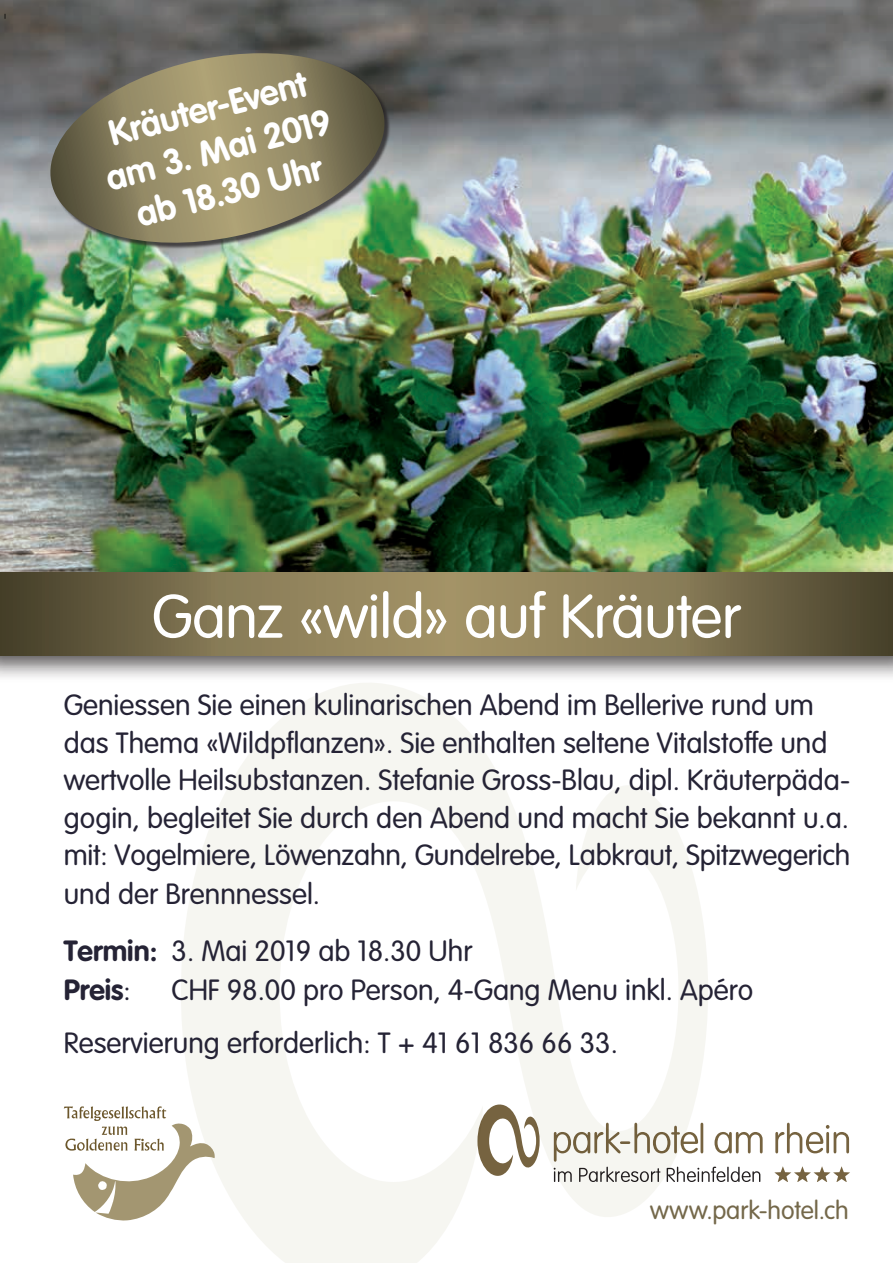
<style>
.page{position:relative;width:893px;height:1263px;background:#fff}
.page>*{position:absolute;margin:0;border:0;box-sizing:border-box;transform-origin:0 0}
.t1{font:300 60.6px "VAG Rounded LT Pro";letter-spacing:-.01em;color:#fff}
.t2{font:700 35.7px/42.8px "VAG Rounded LT Pro";color:#fff;text-align:center}
.t3{font:300 28.8px/37.8px "VAG Rounded LT Pro";color:#252335}
.t4{font:300 25.2px "VAG Rounded LT Pro";color:#74684a}
.s1{font-weight:700}
</style>
<div class="page">
<svg style="left:181px;top:683px;width:527px;height:580px"></svg>
<img style="left:0;top:0;width:893px;height:562px">
<div style="left:0;top:562px;width:893px;height:120px;background:#231f20;opacity:.75"></div>
<svg style="left:0;top:572px;width:893px;height:84px;background:#7e724f"></svg>
<svg style="left:42px;top:53px;width:351px;height:202px;background:#8b896a"></svg>
<svg style="left:554px;top:1123px;width:209px;height:59px"></svg>
<svg style="left:775px;top:1123px;width:74px;height:30px"></svg>
<svg style="left:477px;top:1104px;width:63px;height:75px"></svg>
<svg style="left:774px;top:1166px;width:76px;height:16px"></svg>
<svg style="left:64px;top:1106px;width:151px;height:115px"></svg>
<p class="t2" style="left:91px;top:116px;width:233px;rotate:-14deg">Kräuter-Event am 3. Mai 2019 ab 18.30 Uhr</p>
<h1 class="t1" style="left:152px;top:581px;width:591px">Ganz «wild» auf Kräuter</h1>
<p class="t3" style="left:64px;top:687px;width:788px">Geniessen Sie einen kulinarischen Abend im Bellerive rund um das Thema «Wildpflanzen». Sie enthalten seltene Vitalstoffe und wertvolle Heilsubstanzen. Stefanie Gross-Blau, dipl. Kräuterpäda&shy;gogin, begleitet Sie durch den Abend und macht Sie bekannt u.a. mit: Vogelmiere, Löwenzahn, Gundelrebe, Labkraut, Spitzwegerich und der Brennnessel.</p>
<p class="t3" style="left:64px;top:932px;width:410px;line-height:39px"><span class="s1">Termin:</span> 3. Mai 2019 ab 18.30 Uhr<br><span class="s1">Preis</span>:</p>
<p class="t3" style="left:64px;top:964px;width:691px;line-height:52.7px;text-indent:108px">CHF 98.00 pro Person, 4-Gang Menu inkl. Apéro<br>Reservierung erforderlich: T + 41 61 836 66 33.</p>
<p class="t4" style="left:650px;top:1195px;width:200px">www.park-hotel.ch</p>
</div>
